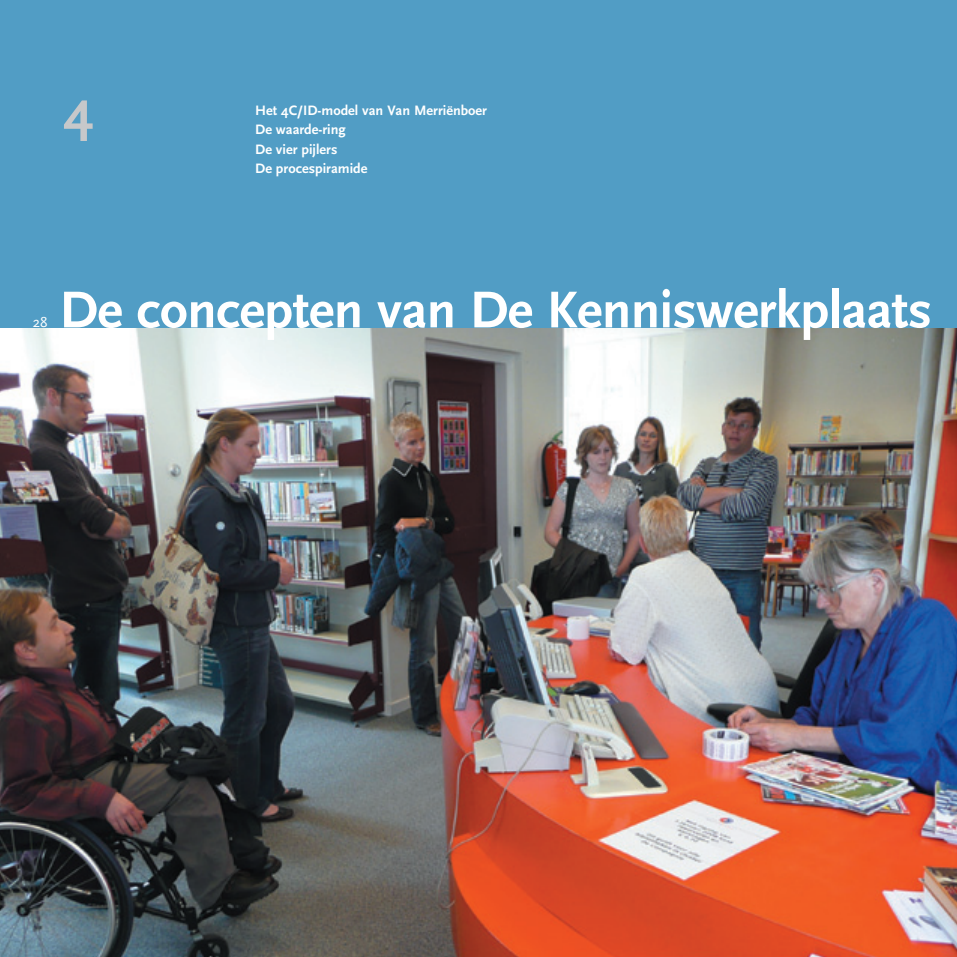
<style>
.page{position:relative;width:957px;height:957px;background:#fff}
.page>*{position:absolute;margin:0;border:0;box-sizing:border-box;transform-origin:0 0}
.t1{font:700 57px "Scala Sans OT";color:#c7c8ca}
.t2{font:700 54px "Scala Sans OT";letter-spacing:-.01em;color:#fff}
.t3{font:15px "Scala Sans OT";color:#fff}
.t4{font:700 14.25px/19.5px "Scala Sans OT";color:#fff}
</style>
<div class="page">
<img style="left:0;top:327px;width:957px;height:630px">
<div style="left:0;top:0;width:957px;height:327px;background:#519dc5"></div>
<h1 class="t1" style="left:64px;top:76px;width:31px">4</h1>
<p class="t4" style="left:255px;top:100px;width:233px">Het 4C/ID-model van Van Merriënboer<br>De waarde-ring<br>De vier pijlers<br>De procespiramide</p>
<p class="t3" style="left:33px;top:313px;width:16px">28</p>
<h2 class="t2" style="left:60px;top:277px;width:874px">De concepten van De Kenniswerkplaats</h2>
</div>
